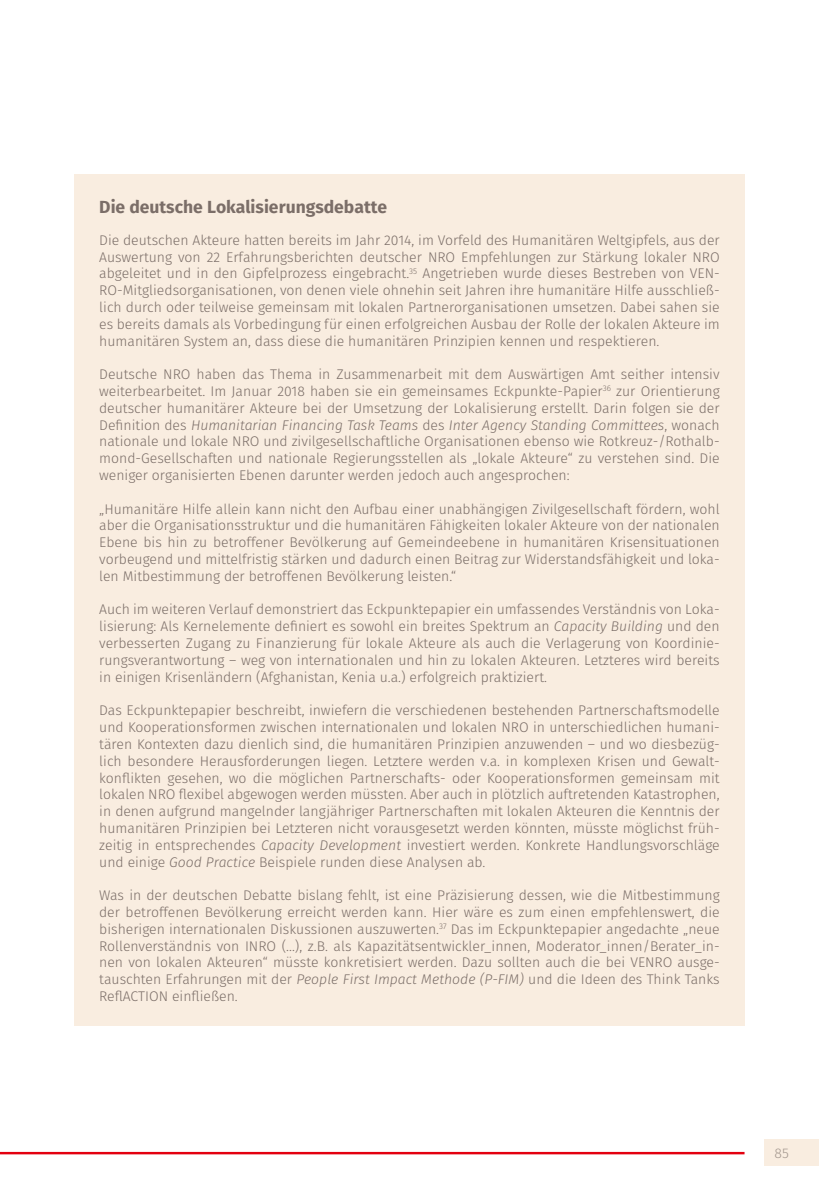
<style>
.page{position:relative;width:819px;height:1191px;background:#fff}
.page>*{position:absolute;margin:0;border:0;box-sizing:border-box;transform-origin:0 0}
.t1{font:700 17.5px "Fira Sans";color:#7b6e68}
.t2{font:300 14px/16.8px "Fira Sans";color:#7b6e68;text-align:justify}
.t3{font:300 14px "Fira Sans";color:#a3978e}
.s1{font-style:italic}
</style>
<div class="page">
<hr style="left:0;top:1151px;width:744px;height:3px;background:#e3000f">
<div style="left:764px;top:1138px;width:55px;height:27px;background:#f9ede0"></div>
<div style="left:74px;top:174px;width:670px;height:851px;background:#f9ede0"></div>
<p class="t1" style="left:99px;top:195px;width:289px">Die deutsche Lokalisierungsdebatte</p>
<p class="t2" style="left:99px;top:232px;width:622px">Die deutschen Akteure hatten bereits im Jahr 2014, im Vorfeld des Humanitären Weltgipfels, aus der Auswertung von 22 Erfahrungsberichten deutscher NRO Empfehlungen zur Stärkung lokaler NRO abgeleitet und in den Gipfelprozess eingebracht.<sup>35</sup> Angetrieben wurde dieses Bestreben von VEN-RO-Mitgliedsorganisationen, von denen viele ohnehin seit Jahren ihre humanitäre Hilfe ausschließ&shy;lich durch oder teilweise gemeinsam mit lokalen Partnerorganisationen umsetzen. Dabei sahen sie es bereits damals als Vorbedingung für einen erfolgreichen Ausbau der Rolle der lokalen Akteure im humanitären System an, dass diese die humanitären Prinzipien kennen und respektieren.</p>
<p class="t2" style="left:99px;top:367px;width:622px">Deutsche NRO haben das Thema in Zusammenarbeit mit dem Auswärtigen Amt seither intensiv weiterbearbeitet. Im Januar 2018 haben sie ein gemeinsames Eckpunkte-Papier<sup>36</sup> zur Orientierung deutscher humanitärer Akteure bei der Umsetzung der Lokalisierung erstellt. Darin folgen sie der Definition des <span class="s1">Humanitarian Financing Task Teams</span> des <span class="s1">Inter Agency Standing Committees</span>, wonach nationale und lokale NRO und zivilgesellschaftliche Organisationen ebenso wie Rotkreuz-/Rothalb&shy;mond-Gesellschaften und nationale Regierungsstellen als „lokale Akteure“ zu verstehen sind. Die weniger organisierten Ebenen darunter werden jedoch auch angesprochen:</p>
<p class="t2" style="left:99px;top:501px;width:622px">„Humanitäre Hilfe allein kann nicht den Aufbau einer unabhängigen Zivilgesellschaft fördern, wohl aber die Organisationsstruktur und die humanitären Fähigkeiten lokaler Akteure von der nationalen Ebene bis hin zu betroffener Bevölkerung auf Gemeindeebene in humanitären Krisensituationen vorbeugend und mittelfristig stärken und dadurch einen Beitrag zur Widerstandsfähigkeit und loka&shy;len Mitbestimmung der betroffenen Bevölkerung leisten.“</p>
<p class="t2" style="left:99px;top:602px;width:622px">Auch im weiteren Verlauf demonstriert das Eckpunktepapier ein umfassendes Verständnis von Loka&shy;lisierung: Als Kernelemente definiert es sowohl ein breites Spektrum an <span class="s1">Capacity Building</span> und den verbesserten Zugang zu Finanzierung für lokale Akteure als auch die Verlagerung von Koordinie&shy;rungsverantwortung – weg von internationalen und hin zu lokalen Akteuren. Letzteres wird bereits in einigen Krisenländern (Afghanistan, Kenia u.a.) erfolgreich praktiziert.</p>
<p class="t2" style="left:99px;top:703px;width:622px">Das Eckpunktepapier beschreibt, inwiefern die verschiedenen bestehenden Partnerschaftsmodelle und Kooperationsformen zwischen internationalen und lokalen NRO in unterschiedlichen humani&shy;tären Kontexten dazu dienlich sind, die humanitären Prinzipien anzuwenden – und wo diesbezüg&shy;lich besondere Herausforderungen liegen. Letztere werden v.a. in komplexen Krisen und Gewalt&shy;konflikten gesehen, wo die möglichen Partnerschafts- oder Kooperationsformen gemeinsam mit lokalen NRO flexibel abgewogen werden müssten. Aber auch in plötzlich auftretenden Katastrophen, in denen aufgrund mangelnder langjähriger Partnerschaften mit lokalen Akteuren die Kenntnis der humanitären Prinzipien bei Letzteren nicht vorausgesetzt werden könnten, müsste möglichst früh&shy;zeitig in entsprechendes <span class="s1">Capacity Development</span> investiert werden. Konkrete Handlungsvorschläge und einige <span class="s1">Good Practice</span> Beispiele runden diese Analysen ab.</p>
<p class="t2" style="left:99px;top:888px;width:622px">Was in der deutschen Debatte bislang fehlt, ist eine Präzisierung dessen, wie die Mitbestimmung der betroffenen Bevölkerung erreicht werden kann. Hier wäre es zum einen empfehlenswert, die bisherigen internationalen Diskussionen auszuwerten.<sup>37</sup> Das im Eckpunktepapier angedachte „neue Rollenverständnis von INRO (...), z.B. als Kapazitätsentwickler_innen, Moderator_innen/Berater_in&shy;nen von lokalen Akteuren“ müsste konkretisiert werden. Dazu sollten auch die bei VENRO ausge&shy;tauschten Erfahrungen mit der <span class="s1">People First Impact Methode (P-FIM)</span> und die Ideen des Think Tanks ReflACTION einfließen.</p>
<p class="t3" style="left:774px;top:1143px;width:16px">85</p>
</div>
